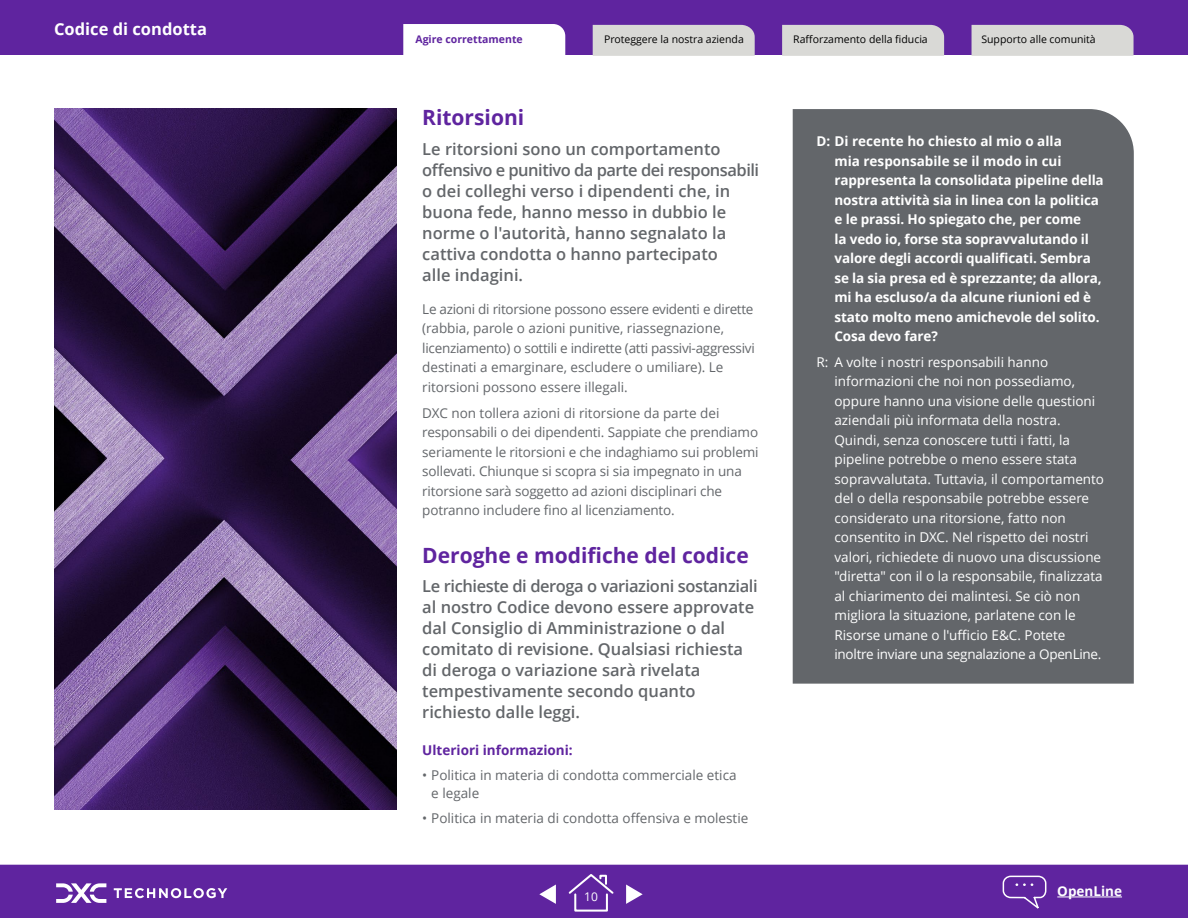
<style>
.page{position:relative;width:1188px;height:918px;background:#fff}
.page>*{position:absolute;margin:0;border:0;box-sizing:border-box;transform-origin:0 0}
.Body_subheadline_Wal{font:700 21px "Open Sans";color:#5f249f}
.Body_header_Open_San{font:600 16.5px/21px "Open Sans";color:#63666a}
.t1{font:700 16.5px "Open Sans";color:#fff}
.Body_regular_9_13{font:13.5px/19.5px "Open Sans";letter-spacing:-.01em;color:#63666a}
.Copyright_without_le{font:13.5px/19.5px "Open Sans";color:#fff}
.Copyright_without_le-2{font:700 13.5px/19.5px "Open Sans";letter-spacing:-.01em;color:#fff}
.Body_header_Walsheim{font:700 13.5px "Open Sans";color:#5f249f}
.t2{font:12px "Open Sans";color:#fff}
.Body_header_Walsheim-2{font:10.5px "Open Sans";color:#000}
.Tab_head_active_purp{font:700 10.5px "Open Sans";color:#5f249f}
</style>
<div class="page">
<div style="left:0;top:864px;width:1188px;height:54px;background:#5f249f"></div>
<svg style="left:567px;top:872px;width:48px;height:41px;background:#7543ac"></svg>
<hr style="left:1057px;top:897px;width:65px;height:1px;background:#fff">
<svg style="left:1002px;top:875px;width:45px;height:37px;background:#7340ab"></svg>
<svg style="left:114px;top:888px;width:113px;height:10px"></svg>
<svg style="left:56px;top:883px;width:50px;height:20px"></svg>
<div style="left:0;top:0;width:1188px;height:55px;background:#5f249f"></div>
<div style="left:403px;top:24px;width:162px;height:31px;background:#fff"></div>
<div style="left:593px;top:25px;width:162px;height:31px;background:#d9d9d6"></div>
<div style="left:782px;top:25px;width:162px;height:31px;background:#d9d9d6"></div>
<div style="left:972px;top:25px;width:162px;height:31px;background:#d9d9d6"></div>
<img style="left:54px;top:108px;width:342px;height:702px">
<div style="left:793px;top:109px;width:341px;height:575px;background:#63666a"></div>
<svg style="left:539px;top:885px;width:17px;height:19px"></svg>
<svg style="left:626px;top:885px;width:17px;height:19px"></svg>
<p class="t1" style="left:54px;top:18px;width:154px">Codice di condotta</p>
<p class="Tab_head_active_purp" style="left:415px;top:32px;width:109px">Agire correttamente</p>
<p class="Body_header_Walsheim-2" style="left:604px;top:32px;width:141px">Proteggere la nostra azienda</p>
<p class="Body_header_Walsheim-2" style="left:793px;top:32px;width:136px">Rafforzamento della fiducia</p>
<p class="Body_header_Walsheim-2" style="left:981px;top:32px;width:116px">Supporto alle comunità</p>
<p class="Body_subheadline_Wal" style="left:422px;top:103px;width:103px">Ritorsioni</p>
<p class="Body_header_Open_San" style="left:422px;top:138px;width:338px">Le ritorsioni sono un comportamento offensivo e punitivo da parte dei responsabili o dei colleghi verso i dipendenti che, in buona fede, hanno messo in dubbio le norme o l'autorità, hanno segnalato la cattiva condotta o hanno partecipato<br>alle indagini.</p>
<p class="Body_regular_9_13" style="left:422px;top:299px;width:334px">Le azioni di ritorsione possono essere evidenti e dirette (rabbia, parole o azioni punitive, riassegnazione, licenziamento) o sottili e indirette (atti passivi-aggressivi destinati a emarginare, escludere o umiliare). Le ritorsioni possono essere illegali.</p>
<p class="Body_regular_9_13" style="left:422px;top:403px;width:338px">DXC non tollera azioni di ritorsione da parte dei responsabili o dei dipendenti. Sappiate che prendiamo seriamente le ritorsioni e che indaghiamo sui problemi sollevati. Chiunque si scopra si sia impegnato in una ritorsione sarà soggetto ad azioni disciplinari che potranno includere fino al licenziamento.</p>
<p class="Body_subheadline_Wal" style="left:422px;top:540px;width:328px">Deroghe e modifiche del codice</p>
<p class="Body_header_Open_San" style="left:422px;top:575px;width:337px">Le richieste di deroga o variazioni sostanziali al nostro Codice devono essere approvate dal Consiglio di Amministrazione o dal comitato di revisione. Qualsiasi richiesta di deroga o variazione sarà rivelata tempestivamente secondo quanto richiesto dalle leggi.</p>
<p class="Body_header_Walsheim" style="left:422px;top:741px;width:152px">Ulteriori informazioni:</p>
<p class="Body_regular_9_13" style="left:431px;top:766px;width:307px;line-height:18px;text-indent:-9px">• Politica in materia di condotta commerciale etica e legale</p>
<p class="Body_regular_9_13" style="left:422px;top:808px;width:328px">• Politica in materia di condotta offensiva e molestie</p>
<p class="t2" style="left:584px;top:888px;width:15px">10</p>
<p class="Copyright_without_le-2" style="left:834px;top:131px;width:271px;text-indent:-18px">D: Di recente ho chiesto al mio o alla<br>mia responsabile se il modo in cui rappresenta la consolidata pipeline della nostra attività sia in linea con la politica e le prassi. Ho spiegato che, per come<br>la vedo io, forse sta sopravvalutando il valore degli accordi qualificati. Sembra se la sia presa ed è sprezzante; da allora, mi ha escluso/a da alcune riunioni ed è stato molto meno amichevole del solito.<br>Cosa devo fare?</p>
<p class="Copyright_without_le" style="left:834px;top:352px;width:271px;text-indent:-18px">R: A volte i nostri responsabili hanno informazioni che noi non possediamo, oppure hanno una visione delle questioni aziendali più informata della nostra.<br>Quindi, senza conoscere tutti i fatti, la pipeline potrebbe o meno essere stata sopravvalutata. Tuttavia, il comportamento del o della responsabile potrebbe essere considerato una ritorsione, fatto non consentito in DXC. Nel rispetto dei nostri valori, richiedete di nuovo una discussione "diretta" con il o la responsabile, finalizzata al chiarimento dei malintesi. Se ciò non migliora la situazione, parlatene con le Risorse umane o l'ufficio E&amp;C. Potete inoltre inviare una segnalazione a OpenLine.</p>
<p class="Copyright_without_le-2" style="left:1057px;top:881px;width:66px">OpenLine</p>
</div>
